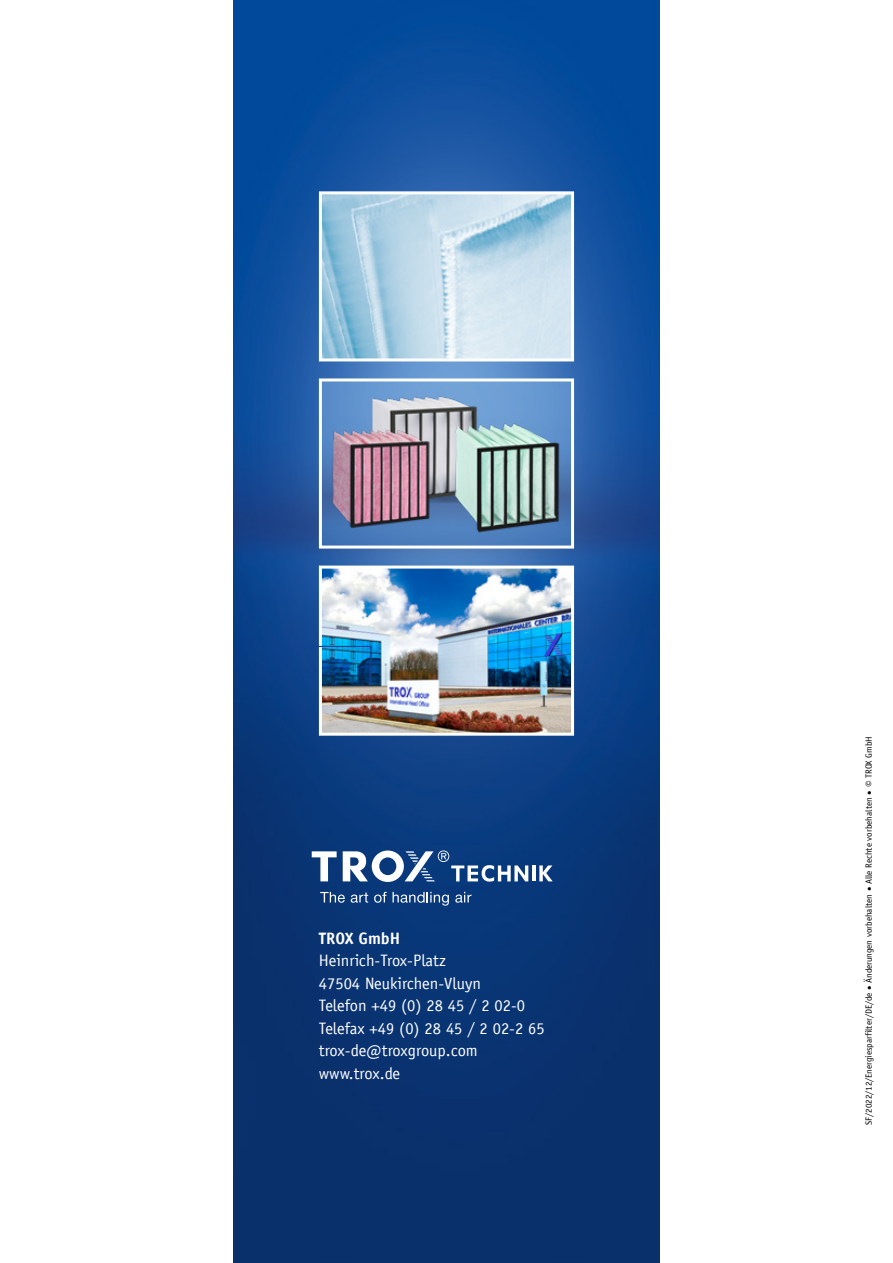
<style>
.page{position:relative;width:893px;height:1263px;background:#fff}
.page>*{position:absolute;margin:0;border:0;box-sizing:border-box;transform-origin:0 0}
.t1{font:16.5px/22.5px "TROX Officina Sans";color:#fff}
.t2{font:700 16.5px "TROX Officina Sans";color:#fff}
.t3{font:9px "TROX Officina Sans";color:#000}
.s1{font-size:12px}
</style>
<div class="page">
<img style="left:234px;top:0;width:425px;height:1263px">
<img style="left:323px;top:382px;width:247px;height:163px">
<div style="left:319px;top:378px;width:255px;height:171px;border:3px solid #fff"></div>
<img style="left:323px;top:195px;width:247px;height:162px">
<div style="left:319px;top:191px;width:255px;height:170px;border:3px solid #fff"></div>
<img style="left:323px;top:570px;width:247px;height:162px">
<div style="left:319px;top:566px;width:255px;height:170px;border:3px solid #fff"></div>
<svg style="left:539px;top:865px;width:14px;height:16px"></svg>
<hr style="left:532px;top:865px;width:3px;height:16px;background:#fff">
<svg style="left:343px;top:850px;width:185px;height:32px"></svg>
<svg style="left:312px;top:851px;width:25px;height:30px"></svg>
<svg style="left:320px;top:892px;width:25px;height:11px"></svg>
<svg style="left:351px;top:892px;width:17px;height:11px"></svg>
<svg style="left:374px;top:892px;width:13px;height:11px"></svg>
<svg style="left:393px;top:892px;width:56px;height:14px"></svg>
<svg style="left:455px;top:892px;width:16px;height:11px"></svg>
<svg style="left:289px;top:645px;width:83px;height:41px;background:#115a98"></svg>
<img style="left:367px;top:391px;width:114px;height:116px">
<img style="left:450px;top:419px;width:112px;height:117px">
<img style="left:328px;top:425px;width:105px;height:106px">
<p class="t2" style="left:319px;top:928px;width:83px">TROX GmbH</p>
<p class="t1" style="left:319px;top:949px;width:227px">Heinrich-Trox-Platz<br>47504 Neukirchen-Vluyn<br>Telefon +49 (0) 28 45 / 2 02-0<br>Telefax +49 (0) 28 45 / 2 02-2 65 trox-de@troxgroup.com www.trox.de</p>
<p class="t3" style="left:864px;top:1125px;width:390px;rotate:-90deg">SF/2022/12/Energiesparfilter/DE/de • Änderungen vorbehalten • Alle Rechte vorbehalten • <span class="s1">©</span> TROX GmbH</p>
</div>
